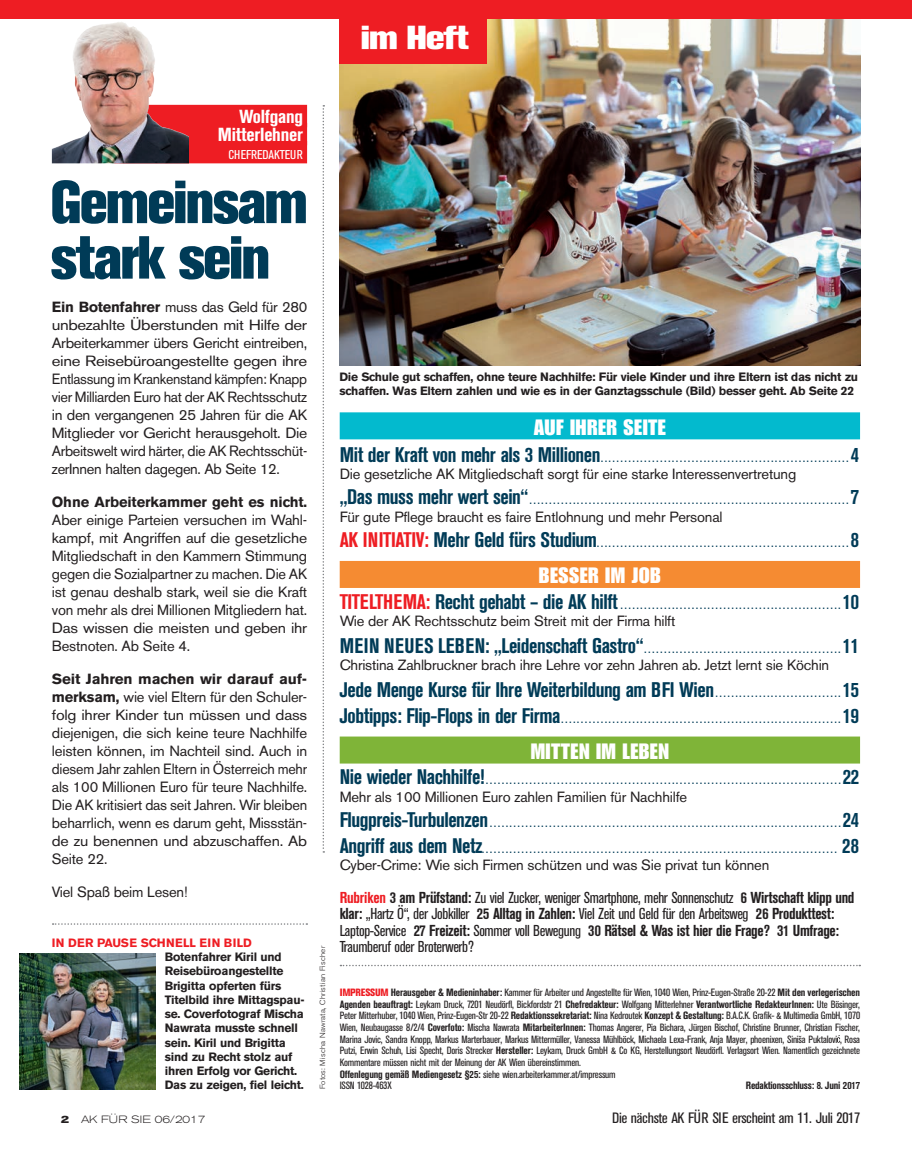
<style>
.page{position:relative;width:916px;height:1156px;background:#fff}
.page>*{position:absolute;margin:0;border:0;box-sizing:border-box;transform-origin:0 0}
.t1{font:900 60px/55.5px "AK11";letter-spacing:-.01em;color:#003b57;scale:.9 1}
.t2{font:900 33px "AK11";letter-spacing:-.01em;color:#fff;scale:1.1 1}
.t3{font:21.75px "Impact LT Std";letter-spacing:.02em;color:#fff;scale:1.05 1}
.t4{font:700 condensed 21px "AK11";letter-spacing:-.01em;color:#003b57}
.t5{font:700 condensed 18.75px/18px "AK11";color:#fff;text-align:right;scale:1.1 1}
.t6{font:condensed 15.75px/16.5px "AK11";letter-spacing:-.01em;color:#231f20}
.t7{font:condensed 15px "AK11";letter-spacing:-.01em;color:#231f20;scale:1.1 1}
.t8{font:14.7px/18px "AK11";color:#231f20;text-align:justify}
.t9{font:700 14.7px "AK11";color:#231f20}
.t10{font:condensed 12.75px "AK11";color:#fff;scale:1.1 1}
.t11{font:700 12px/14.2px "AK11";letter-spacing:-.01em;color:#231f20}
.t12{font:700 12px "AK11";letter-spacing:.04em;color:#ee1d23}
.t13{font:condensed 10.5px/11.6px "AK11";letter-spacing:-.005em;color:#231f20;scale:1.05 1}
.t14{font:700 condensed 10.5px "AK11";color:#003b57}
.t15{font:700 condensed 10.5px "AK11";letter-spacing:-.01em;color:#231f20;scale:1.05 1}
.t16{font:300 expanded 10.5px "AK11";color:#231f20}
.t17{font:300 7.5px "AK11";letter-spacing:.02em;color:#231f20;scale:1.1 1}
.s1{font-weight:700}
.s2{font-size:21px}
.s3{font-size:21px;color:#ee1d23}
.s4{font-size:10.5px}
.s5{font-weight:700;color:#ee1d23}
.s6{font-weight:900;color:#ee1d23}
</style>
<div class="page">
<div style="left:340px;top:412px;width:520px;height:27px;background:#03bace"></div>
<div style="left:340px;top:561px;width:520px;height:27px;background:#f58b32"></div>
<div style="left:340px;top:736px;width:520px;height:27px;background:#7fb438"></div>
<svg style="left:114px;top:105px;width:193px;height:18px;background:#e73234"></svg>
<svg style="left:114px;top:123px;width:193px;height:18px;background:#c33238"></svg>
<svg style="left:114px;top:141px;width:193px;height:22px;background:#a5272f"></svg>
<svg style="left:322px;top:105px;width:2px;height:747px"></svg>
<svg style="left:837px;top:1035px;width:3px;height:7px"></svg>
<svg style="left:53px;top:923px;width:254px;height:1px"></svg>
<svg style="left:340px;top:964px;width:520px;height:2px"></svg>
<img style="left:20px;top:953px;width:136px;height:136px">
<img style="left:339px;top:19px;width:521px;height:347px">
<div style="left:0;top:0;width:911px;height:19px;background:#ee1d23"></div>
<div style="left:339px;top:0;width:148px;height:64px;background:#ee1d23"></div>
<img style="left:73px;top:22px;width:48px;height:75px">
<h2 class="t2" style="left:361px;top:18px;width:99px">im Heft</h2>
<p class="t5" style="left:218px;top:107px;width:79px">Wolfgang<br>Mitterlehner</p>
<p class="t10" style="left:228px;top:147px;width:69px">CHEFREDAKTEUR</p>
<h1 class="t1" style="left:51px;top:175px;width:286px">Gemeinsam stark sein</h1>
<p class="t8" style="left:52px;top:298px;width:257px"><span class="s1">Ein Botenfahrer</span> muss das Geld für 280 unbezahlte Überstunden mit Hilfe der Arbeiterkammer übers Gericht eintreiben, eine Reisebüroangestellte gegen ihre Entlassung im Krankenstand kämpfen: Knapp vier Milliarden Euro hat der AK Rechtsschutz in den vergangenen 25 Jahren für die AK Mitglieder vor Gericht herausgeholt. Die Arbeitswelt wird härter, die AK Rechtsschüt&shy;zerInnen halten dagegen. Ab Seite 12.</p>
<p class="t9" style="left:52px;top:493px;width:257px">Ohne Arbeiterkammer geht es nicht.</p>
<p class="t8" style="left:52px;top:511px;width:257px">Aber einige Parteien versuchen im Wahl&shy;kampf, mit Angriffen auf die gesetzliche Mitgliedschaft in den Kammern Stimmung gegen die Sozialpartner zu machen. Die AK ist genau deshalb stark, weil sie die Kraft von mehr als drei Millionen Mitgliedern hat.<br>Das wissen die meisten und geben ihr Bestnoten. Ab Seite 4.</p>
<p class="t8" style="left:52px;top:670px;width:257px"><span class="s1">Seit Jahren machen wir darauf auf&shy;merksam,</span> wie viel Eltern für den Schuler&shy;folg ihrer Kinder tun müssen und dass diejenigen, die sich keine teure Nachhilfe leisten können, im Nachteil sind. Auch in diesem Jahr zahlen Eltern in Österreich mehr als 100 Millionen Euro für teure Nachhilfe.<br>Die AK kritisiert das seit Jahren. Wir bleiben beharrlich, wenn es darum geht, Missstän&shy;de zu benennen und abzuschaffen. Ab Seite 22.</p>
<p class="t8" style="left:52px;top:883px;width:137px">Viel Spaß beim Lesen!</p>
<p class="t12" style="left:52px;top:935px;width:201px">IN DER PAUSE SCHNELL EIN BILD</p>
<p class="t11" style="left:165px;top:949px;width:141px">Botenfahrer Kiril und<br>Reisebüroangestellte<br>Brigitta opferten fürs<br>Titelbild ihre Mittagspau&shy;se. Coverfotograf Mischa<br>Nawrata musste schnell sein. Kiril und Brigitta sind zu Recht stolz auf ihren Erfolg vor Gericht.<br>Das zu zeigen, fiel leicht.</p>
<p class="t16" style="left:60px;top:1113px;width:146px"><span class="s1">2</span> AK FÜR SIE 06/2017</p>
<p class="t17" style="left:318px;top:1089px;width:132px;rotate:-90deg">Fotos: Mischa Nawrata, Christian Fischer</p>
<p class="t11" style="left:339px;top:369px;width:520px">Die Schule gut schaffen, ohne teure Nachhilfe: Für viele Kinder und ihre Eltern ist das nicht zu schaffen. Was Eltern zahlen und wie es in der Ganztagsschule (Bild) besser geht. Ab Seite 22</p>
<h3 class="t3" style="left:534px;top:414px;width:127px">AUF IHRER SEITE</h3>
<p class="t14" style="left:340px;top:452px;width:520px"><span class="s2">Mit der Kraft von mehr als 3 Millionen</span>...............................................................<span class="s2">4</span></p>
<p class="t8" style="left:340px;top:465px;width:458px">Die gesetzliche AK Mitgliedschaft sorgt für eine starke Interessenvertretung</p>
<p class="t14" style="left:340px;top:494px;width:520px"><span class="s2">„Das muss mehr wert sein“</span>.................................................................................<span class="s2">7</span></p>
<p class="t8" style="left:340px;top:507px;width:384px">Für gute Pflege braucht es faire Entlohnung und mehr Personal</p>
<p class="t14" style="left:340px;top:537px;width:520px"><span class="s3">AK INITIATIV:</span> <span class="s2">Mehr Geld fürs Studium</span>................................................................<span class="s2">8</span></p>
<h3 class="t3" style="left:539px;top:563px;width:117px">BESSER IM JOB</h3>
<p class="t14" style="left:340px;top:599px;width:520px"><span class="s3">TITELTHEMA:</span> <span class="s2">Recht gehabt – die AK hilft</span>........................................................<span class="s2">10</span></p>
<p class="t8" style="left:340px;top:612px;width:337px">Wie der AK Rechtsschutz beim Streit mit der Firma hilft</p>
<p class="t14" style="left:340px;top:643px;width:520px"><span class="s2">MEIN NEUES LEBEN: „Leidenschaft Gastro“</span>..................................................<span class="s2">11</span></p>
<p class="t8" style="left:340px;top:656px;width:491px">Christina Zahlbruckner brach ihre Lehre vor zehn Jahren ab. Jetzt lernt sie Köchin</p>
<h3 class="t4" style="left:340px;top:678px;width:520px">Jede Menge Kurse für Ihre Weiterbildung am BFI Wien <span class="s4">. . . . . . . . . . . . . . . . . . . . . . . . . . . . . . . .</span> 15</h3>
<p class="t14" style="left:340px;top:713px;width:520px"><span class="s2">Jobtipps: Flip-Flops in der Firma</span>.......................................................................<span class="s2">19</span></p>
<h3 class="t3" style="left:531px;top:738px;width:133px">MITTEN IM LEBEN</h3>
<p class="t14" style="left:340px;top:774px;width:520px"><span class="s2">Nie wieder Nachhilfe!</span>..........................................................................................<span class="s2">22</span></p>
<p class="t8" style="left:340px;top:787px;width:349px">Mehr als 100 Millionen Euro zahlen Familien für Nachhilfe</p>
<p class="t14" style="left:340px;top:817px;width:520px"><span class="s2">Flugpreis-Turbulenzen</span>.........................................................................................<span class="s2">24</span></p>
<p class="t14" style="left:340px;top:842px;width:520px"><span class="s2">Angriff aus dem Netz</span>.......................................................................................... <span class="s2">28</span></p>
<p class="t8" style="left:340px;top:855px;width:431px">Cyber-Crime: Wie sich Firmen schützen und was Sie privat tun können</p>
<p class="t6" style="left:340px;top:889px;width:516px"><span class="s5">Rubriken</span> <span class="s1">3 am Prüfstand:</span> Zu viel Zucker, weniger Smartphone, mehr Sonnenschutz <span class="s1">6 Wirtschaft klipp und klar:</span> „Hartz Ö“, der Jobkiller <span class="s1">25 Alltag in Zahlen:</span> Viel Zeit und Geld für den Arbeitsweg <span class="s1">26 Produkttest:<br></span>Laptop-Service <span class="s1">27 Freizeit:</span> Sommer voll Bewegung <span class="s1">30 Rätsel &amp; Was ist hier die Frage? 31 Umfrage:<br></span>Traumberuf oder Broterwerb?</p>
<p class="t13" style="left:340px;top:986px;width:497px"><span class="s6">IMPRESSUM</span> <span class="s1">Herausgeber &amp; Medieninhaber:</span> Kammer für Arbeiter und Angestellte für Wien, 1040 Wien, Prinz-Eugen-Straße 20-22 <span class="s1">Mit den verlegerischen Agenden beauftragt:</span> Leykam Druck, 7201 Neudörfl, Bickfordstr 21 <span class="s1">Chefredakteur:</span> Wolfgang Mitterlehner <span class="s1">Verantwortliche RedakteurInnen:</span> Ute Bösinger, Peter Mitterhuber, 1040 Wien, Prinz-Eugen-Str 20-22 <span class="s1">Redaktionssekretariat:</span> Nina Kedroutek <span class="s1">Konzept &amp; Gestaltung:</span> B.A.C.K. Grafik- &amp; Multimedia GmbH, 1070<br>Wien, Neubaugasse 8/2/4 <span class="s1">Coverfoto:</span> Mischa Nawrata <span class="s1">MitarbeiterInnen:</span> Thomas Angerer, Pia Bichara, Jürgen Bischof, Christine Brunner, Christian Fischer, Marina Jovic, Sandra Knopp, Markus Marterbauer, Markus Mittermüller, Vanessa Mühlböck, Michaela Lexa-Frank, Anja Mayer, phoenixen, Siniša Puktalovi , Rosa Putzi, Erwin Schuh, Lisi Specht, Doris Strecker <span class="s1">Hersteller:</span> Leykam, Druck GmbH &amp; Co KG, Herstellungsort Neudörfl. Verlagsort Wien. Namentlich gezeichnete Kommentare müssen nicht mit der Meinung der AK Wien übereinstimmen.<br><span class="s1">Offenlegung gemäß Mediengesetz §25:</span> siehe wien.arbeiterkammer.at/impressum<br>ISSN 1028-463X</p>
<p class="t15" style="left:746px;top:1079px;width:110px">Redaktionsschluss: 8. Juni 2017</p>
<p class="t7" style="left:612px;top:1109px;width:227px">Die nächste AK FÜR SIE erscheint am 11. Juli 2017</p>
</div>
